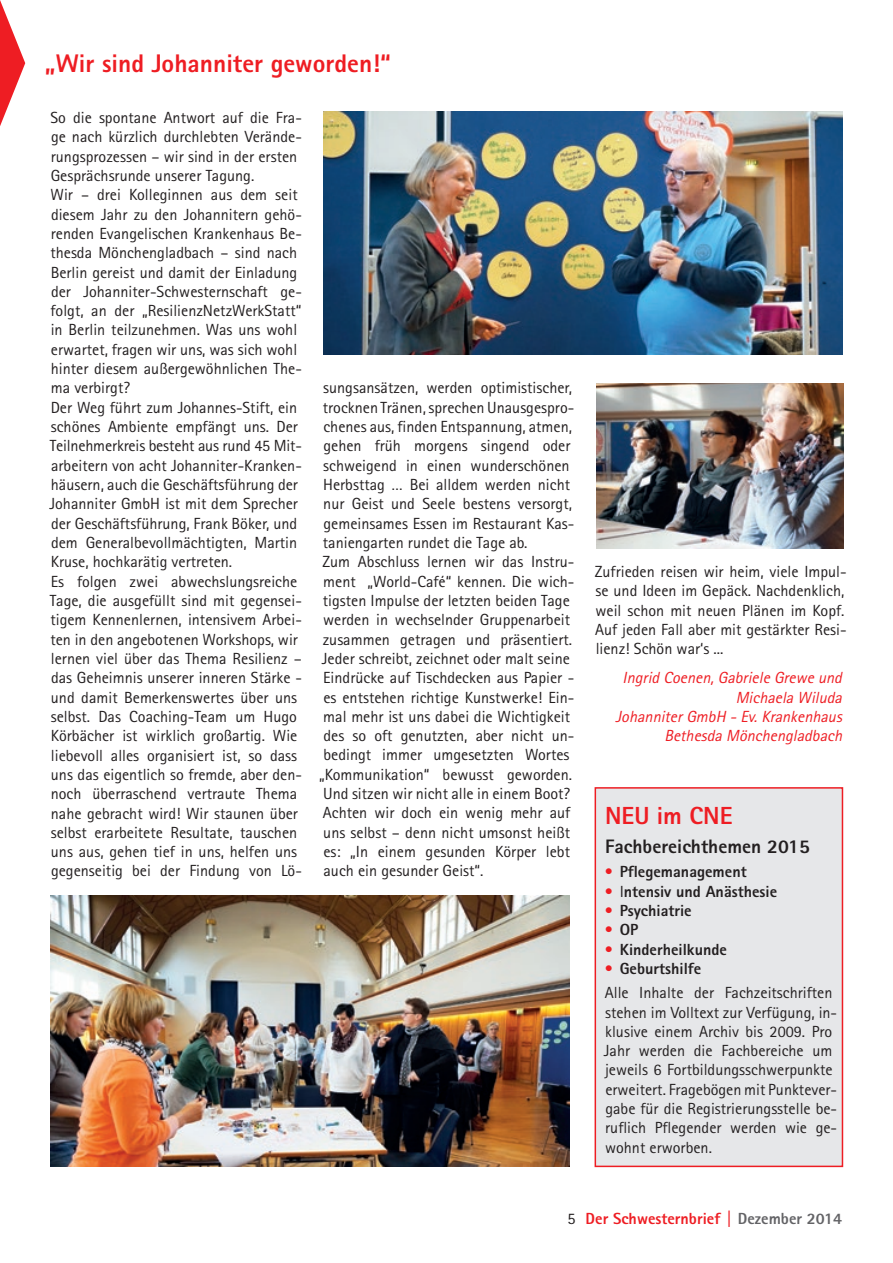
<style>
.page{position:relative;width:893px;height:1263px;background:#fff}
.page>*{position:absolute;margin:0;border:0;box-sizing:border-box;transform-origin:0 0}
.t1{font:800 25.5px "Agfa Rotis Sans Serif";color:#ee1d23}
.t2{font:800 24.75px "Agfa Rotis Sans Serif";color:#ee1d23}
.t3{font:800 19.5px "Agfa Rotis Sans Serif";color:#231f20}
.t4{font:16.2px/19.4px "Agfa Rotis Sans Serif";color:#231f20}
.t5{font:italic 16.2px/19.4px "Agfa Rotis Sans Serif";color:#ee1d23;text-align:right}
.t6{font:800 16.2px "Agfa Rotis Sans Serif";color:#231f20}
.t7{font:800 16.2px "Agfa Rotis Sans Serif";color:#ee1d23}
.s1{font-weight:400;color:#ee1d23}
.s2{font-weight:400}
.s3{color:#ee1d23}
.s4{font-weight:800}
.s5{font-weight:400;color:#231f20}
.s6{color:#636366}
</style>
<div class="page">
<div style="left:595px;top:787px;width:248px;height:380px;background:#e6e7e9;border:2px solid #ee1d23"></div>
<svg style="left:0;top:0;width:25px;height:126px"></svg>
<img style="left:597px;top:383px;width:247px;height:166px">
<img style="left:51px;top:896px;width:519px;height:270px">
<img style="left:323px;top:112px;width:520px;height:243px">
<h1 class="t1" style="left:45px;top:47px;width:348px">„Wir sind Johanniter geworden!“</h1>
<p class="t4" style="left:50px;top:108px;width:254px">So die spontane Antwort auf die Fra&shy;ge nach kürzlich durchlebten Verände&shy;rungsprozessen – wir sind in der ersten Gesprächsrunde unserer Tagung.<br>Wir – drei Kolleginnen aus dem seit diesem Jahr zu den Johannitern gehö&shy;renden Evangelischen Krankenhaus Be&shy;thesda Mönchengladbach – sind nach Berlin gereist und damit der Einladung der Johanniter-Schwesternschaft ge&shy;folgt, an der „ResilienzNetzWerkStatt“ in Berlin teilzunehmen. Was uns wohl erwartet, fragen wir uns, was sich wohl hinter diesem außergewöhnlichen The&shy;ma verbirgt?<br>Der Weg führt zum Johannes-Stift, ein schönes Ambiente empfängt uns. Der Teilnehmerkreis besteht aus rund 45 Mit&shy;arbeitern von acht Johanniter-Kranken&shy;häusern, auch die Geschäftsführung der Johanniter GmbH ist mit dem Sprecher der Geschäftsführung, Frank Böker, und dem Generalbevollmächtigten, Martin Kruse, hochkarätig vertreten.<br>Es folgen zwei abwechslungsreiche Tage, die ausgefüllt sind mit gegensei&shy;tigem Kennenlernen, intensivem Arbei&shy;ten in den angebotenen Workshops, wir lernen viel über das Thema Resilienz – das Geheimnis unserer inneren Stärke - und damit Bemerkenswertes über uns selbst. Das Coaching-Team um Hugo Körbächer ist wirklich großartig. Wie liebevoll alles organisiert ist, so dass uns das eigentlich so fremde, aber den&shy;noch überraschend vertraute Thema nahe gebracht wird! Wir staunen über selbst erarbeitete Resultate, tauschen uns aus, gehen tief in uns, helfen uns gegenseitig bei der Findung von Lö-</p>
<p class="t4" style="left:319px;top:378px;width:257px">sungsansätzen, werden optimistischer, trocknen Tränen, sprechen Unausgespro&shy;chenes aus, finden Entspannung, atmen, gehen früh morgens singend oder schweigend in einen wunderschönen Herbsttag … Bei alldem werden nicht nur Geist und Seele bestens versorgt, gemeinsames Essen im Restaurant Kas&shy;taniengarten rundet die Tage ab.<br>Zum Abschluss lernen wir das Instru&shy;ment „World-Café“ kennen. Die wich&shy;tigsten Impulse der letzten beiden Tage werden in wechselnder Gruppenarbeit zusammen getragen und präsentiert.<br>Jeder schreibt, zeichnet oder malt seine Eindrücke auf Tischdecken aus Papier - es entstehen richtige Kunstwerke! Ein&shy;mal mehr ist uns dabei die Wichtigkeit des so oft genutzten, aber nicht un&shy;bedingt immer umgesetzten Wortes „Kommunikation“ bewusst geworden.<br>Und sitzen wir nicht alle in einem Boot?<br>Achten wir doch ein wenig mehr auf uns selbst – denn nicht umsonst heißt es: „In einem gesunden Körper lebt auch ein gesunder Geist“.</p>
<p class="t4" style="left:595px;top:562px;width:253px">Zufrieden reisen wir heim, viele Impul&shy;se und Ideen im Gepäck. Nachdenklich, weil schon mit neuen Plänen im Kopf.<br>Auf jeden Fall aber mit gestärkter Resi&shy;lienz! Schön war‘s ...</p>
<p class="t5" style="left:616px;top:668px;width:232px">Ingrid Coenen,Gabriele Grewe und<br>Michaela Wiluda<br>JohanniterGmbH -Ev.Krankenhaus<br>Bethesda Mönchengladbach</p>
<h2 class="t2" style="left:605px;top:800px;width:129px">NEU im CNE</h2>
<p class="t3" style="left:605px;top:834px;width:206px">Fachbereichthemen 2015</p>
<p class="t6" style="left:605px;top:862px;width:143px"><span class="s1">•</span> Pflegemanagement</p>
<p class="t6" style="left:605px;top:881px;width:174px"><span class="s1">•</span> <span class="s2">I</span>ntensiv und Anästhesie</p>
<p class="t6" style="left:605px;top:900px;width:88px"><span class="s1">•</span> Psychiatrie</p>
<p class="t6" style="left:605px;top:919px;width:35px"><span class="s1">•</span> OP</p>
<p class="t6" style="left:605px;top:939px;width:124px"><span class="s1">•</span> Kinderheilkunde</p>
<p class="t4" style="left:605px;top:956px;width:229px;line-height:24.2px"><span class="s3">•</span> <span class="s4">Geburtshilfe<br></span>Alle Inhalte der Fachzeitschriften</p>
<p class="t4" style="left:604px;top:1002px;width:235px">stehen im Volltext zur Verfügung, in&shy;klusive einem Archiv bis 2009. Pro Jahr werden die Fachbereiche um jeweils 6 Fortbildungsschwerpunkte erweitert. Fragebögen mit Punktever&shy;gabe für die Registrierungsstelle be&shy;ruflich Pflegender werden wie ge&shy;wohnt erworben.</p>
<p class="t7" style="left:568px;top:1208px;width:276px"><span class="s5">5</span> Der Schwesternbrief | <span class="s6">Dezember 2014</span></p>
</div>
